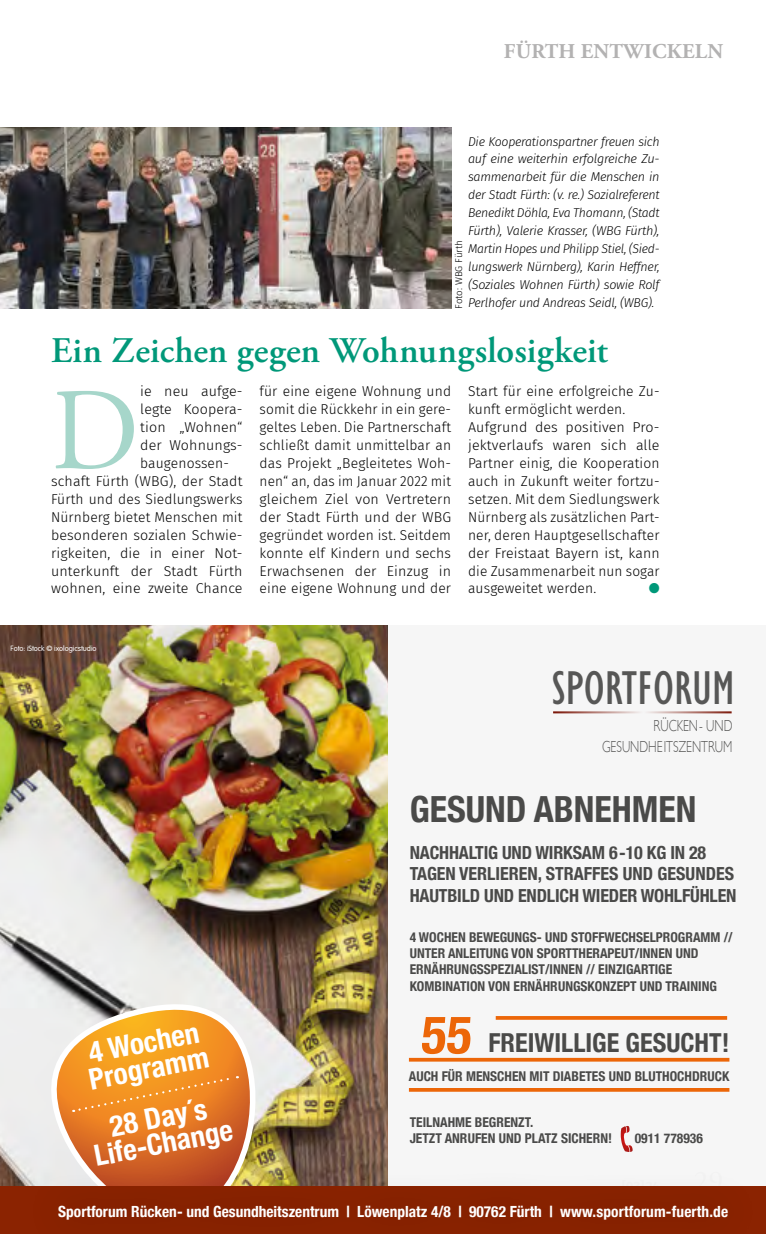
<style>
.page{position:relative;width:766px;height:1234px;background:#fff}
.page>*{position:absolute;margin:0;border:0;box-sizing:border-box;transform-origin:0 0}
.Fließtext_Fira_leich{font:116.25px "Adobe Garamond Pro";color:#a6d6ca}
.Artefakt{font:condensed 49.05px "Gill Sans";color:#575756}
.Headline_45pt_Adobe{font:600 36px "Adobe Garamond Pro";letter-spacing:.005em;color:#009879}
.Artefakt-2{font:700 condensed 36px "Helvetica Neue";color:#4a4a49}
.Artefakt-3{font:700 condensed 29.1px/26px "Helvetica Neue";color:#fff}
.Artefakt-4{font:700 condensed 26.1px "Helvetica Neue";color:#4a4a49}
.Rubrikheadline_grau{font:700 21px "Adobe Garamond Pro";letter-spacing:.015em;color:#b3b2b2}
.Artefakt-5{font:700 condensed 18px/21.6px "Helvetica Neue";letter-spacing:-.01em;color:#4a4a49}
.Artefakt-6{font:300 15.9px/20.4px "Gill Sans";color:#575756;text-align:right;scale:.74 1}
.Artefakt-7{font:700 condensed 15.45px "Helvetica Neue";color:#fff}
.Fließtext_Fira_leich-2{font:300 14.25px/17.9px "Fira Sans";letter-spacing:.01em;color:#000;text-align:justify}
.Fließtext_Fira_leich-3{font:14.25px "Zapf Dingbats ITC";color:#009879}
.Artefakt-8{font:700 condensed 13.5px/16.2px "Helvetica Neue";color:#4a4a49}
.t1{font:italic 300 12.75px/17.9px "Fira Sans";letter-spacing:-.02em;color:#000;text-align:justify}
.Fotohinweis{font:300 9.75px "Fira Sans";color:#000}
.Artefakt-9{font:7.5px "Vogue Plain";color:#fff}
.s1{font-size:52.5px;color:#ec6608}
</style>
<div class="page">
<img style="left:0;top:127px;width:451px;height:182px">
<div style="left:385px;top:625px;width:380px;height:594px;background:#f6f6f6"></div>
<img style="left:0;top:625px;width:387px;height:561px">
<svg style="left:409px;top:1088px;width:320px;height:3px"></svg>
<svg style="left:409px;top:1057px;width:320px;height:4px"></svg>
<svg style="left:495px;top:1016px;width:232px;height:3px"></svg>
<hr style="left:553px;top:711px;width:178px;height:2px;background:#770f00">
<svg style="left:42px;top:1000px;width:221px;height:168px;background:#e5a463"></svg>
<svg style="left:73px;top:1074px;width:165px;height:37px;background:#f08e25"></svg>
<div style="left:0;top:1186px;width:765px;height:47px;background:#8b2301"></div>
<div style="left:25px;top:1168px;width:736px;height:65px;background:#000;opacity:.35"></div>
<p class="Rubrikheadline_grau" style="left:503px;top:39px;width:221px">FÜRTH ENTWICKELN</p>
<p class="t1" style="left:468px;top:132px;width:193px">Die Kooperationspartner freuen sich auf eine weiterhin erfolgreiche Zu&shy;sammenarbeit für die Menschen in der Stadt Fürth: (v. re.) Sozialreferent Benedikt Döhla, Eva Thomann, (Stadt Fürth), Valerie Krasser, (WBG Fürth), Martin Hopes und Philipp Stiel, (Sied&shy;lungswerk Nürnberg), Karin Heffner, (Soziales Wohnen Fürth) sowie Rolf Perlhofer und Andreas Seidl, (WBG).</p>
<p class="Fotohinweis" style="left:451px;top:309px;width:70px;rotate:-90deg">Foto: WBG Fürth</p>
<p class="Headline_45pt_Adobe" style="left:51px;top:330px;width:558px">Ein Zeichen gegen Wohnungslosigkeit</p>
<p class="Fließtext_Fira_leich" style="left:51px;top:361px;width:89px">D</p>
<p class="Fließtext_Fira_leich-2" style="left:140px;top:382px;width:104px">ie neu aufge-</p>
<p class="Fließtext_Fira_leich-2" style="left:259px;top:382px;width:193px">für eine eigene Wohnung und somit die Rückkehr in ein gere&shy;geltes Leben. Die Partnerschaft schließt damit unmittelbar an das Projekt „Begleitetes Woh&shy;nen“ an, das im Januar 2022 mit gleichem Ziel von Vertretern der Stadt Fürth und der WBG gegründet worden ist. Seitdem konnte elf Kindern und sechs Erwachsenen der Einzug in eine eigene Wohnung und der</p>
<p class="Fließtext_Fira_leich-2" style="left:468px;top:382px;width:193px">Start für eine erfolgreiche Zu&shy;kunft ermöglicht werden.</p>
<p class="Fließtext_Fira_leich-2" style="left:140px;top:400px;width:104px">legte Koopera-</p>
<p class="Fließtext_Fira_leich-2" style="left:140px;top:418px;width:104px">tion „Wohnen“</p>
<p class="Fließtext_Fira_leich-2" style="left:140px;top:436px;width:104px">der Wohnungs-</p>
<p class="Fließtext_Fira_leich-2" style="left:140px;top:454px;width:90px">baugenossen-</p>
<p class="Fließtext_Fira_leich-2" style="left:51px;top:472px;width:193px">schaft Fürth (WBG), der Stadt</p>
<p class="Fließtext_Fira_leich-2" style="left:51px;top:490px;width:193px">Fürth und des Siedlungswerks</p>
<p class="Fließtext_Fira_leich-2" style="left:51px;top:507px;width:193px">Nürnberg bietet Menschen mit</p>
<p class="Fließtext_Fira_leich-2" style="left:51px;top:525px;width:193px">besonderen sozialen Schwie-</p>
<p class="Fließtext_Fira_leich-2" style="left:51px;top:543px;width:193px">rigkeiten, die in einer Not-</p>
<p class="Fließtext_Fira_leich-2" style="left:51px;top:561px;width:193px">unterkunft der Stadt Fürth</p>
<p class="Fließtext_Fira_leich-2" style="left:51px;top:579px;width:193px">wohnen, eine zweite Chance</p>
<p class="Fließtext_Fira_leich-2" style="left:468px;top:418px;width:193px">Aufgrund des positiven Pro&shy;jektverlaufs waren sich alle Partner einig, die Kooperation auch in Zukunft weiter fortzu&shy;setzen. Mit dem Siedlungswerk Nürnberg als zusätzlichen Part&shy;ner, deren Hauptgesellschafter der Freistaat Bayern ist, kann die Zusammenarbeit nun sogar ausgeweitet werden.</p>
<p class="Fließtext_Fira_leich-3" style="left:648px;top:581px;width:12px">●</p>
<p class="Artefakt-9" style="left:11px;top:643px;width:87px">Foto: iStock © ixologicstudio</p>
<p class="Artefakt-3" style="left:81px;top:1038px;width:123px;rotate:-11deg">4 Wochen<br>Programm</p>
<p class="Artefakt-3" style="left:87px;top:1115px;width:142px;text-align:center;rotate:-11deg">28 Day´s<br>Life-Change</p>
<p class="Artefakt" style="left:551px;top:661px;width:184px">SPORTFORUM</p>
<p class="Artefakt-6" style="left:602px;top:715px;width:178px">RÜCKEN- UND<br>GESUNDHEITSZENTRUM</p>
<p class="Artefakt-2" style="left:409px;top:778px;width:288px">GESUND ABNEHMEN</p>
<p class="Artefakt-5" style="left:409px;top:840px;width:328px">NACHHALTIG UND WIRKSAM 6-10 KG IN 28<br>TAGEN VERLIEREN, STRAFFES UND GESUNDES<br>HAUTBILD UND ENDLICH WIEDER WOHLFÜHLEN</p>
<p class="Artefakt-8" style="left:409px;top:927px;width:324px">4 WOCHEN BEWEGUNGS- UND STOFFWECHSELPROGRAMM // UNTER ANLEITUNG VON SPORTTHERAPEUT/INNEN UND ERNÄHRUNGSSPEZIALIST/INNEN // EINZIGARTIGE KOMBINATION VON ERNÄHRUNGSKONZEPT UND TRAINING</p>
<p class="Artefakt-4" style="left:420px;top:1020px;width:310px"><span class="s1">55</span> FREIWILLIGE GESUCHT!</p>
<p class="Artefakt-8" style="left:409px;top:1067px;width:322px">AUCH FÜR MENSCHEN MIT DIABETES UND BLUTHOCHDRUCK</p>
<p class="Artefakt-8" style="left:409px;top:1112px;width:204px">TEILNAHME BEGRENZT.<br>JETZT ANRUFEN UND PLATZ SICHERN!</p>
<p class="Artefakt-8" style="left:634px;top:1129px;width:70px">0911 778936</p>
<p class="Artefakt-7" style="left:58px;top:1197px;width:671px">Sportforum Rücken- und Gesundheitszentrum | Löwenplatz 4/8 | 90762 Fürth | www.sportforum-fuerth.de</p>
</div>
